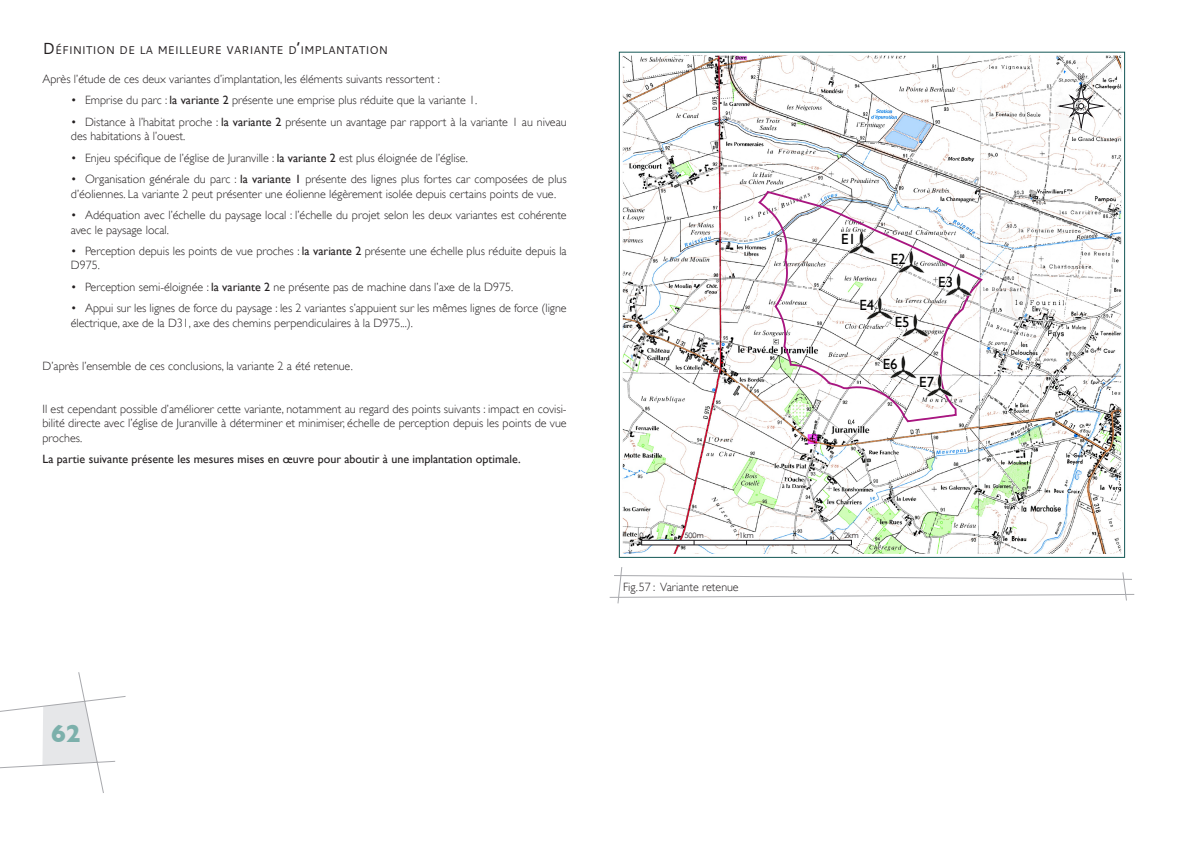
<style>
.page{position:relative;width:1191px;height:842px;background:#fff}
.page>*{position:absolute;margin:0;border:0;box-sizing:border-box;transform-origin:0 0}
.t1{font:700 25px "Gill Sans";color:#7cb0ab}
.t2{font:14.8px "Gill Sans";color:#000}
.t3{font:300 12px/14.4px "Gill Sans";color:#231f20}
.t4{font:12px "Gill Sans";color:#231f20}
.Titre_paragraphe{font:11.2px "Cantarell";color:#231f20}
.t5{font:7.4px "Century Gothic";color:#1a171b}
.s1{font-size:16px}
.s2{font-weight:400}
</style>
<div class="page">
<svg style="left:0;top:672px;width:126px;height:121px"></svg>
<svg style="left:619px;top:52px;width:506px;height:506px"></svg>
<svg style="left:609px;top:567px;width:526px;height:37px"></svg>
<p class="Titre_paragraphe" style="left:43px;top:43px;width:347px"><span class="s1">D</span> ÉFINITION DE LA M EILLEURE VARIANTE D<span class="s1">’</span>IM PLANTATION</p>
<p class="t3" style="left:43px;top:72px;width:399px">Après l’étude de ces deux variantes d’implantation, les éléments suivants ressortent :</p>
<p class="t3" style="left:71px;top:93px;width:408px">• Emprise du parc : <span class="s2">la variante 2</span> présente une emprise plus réduite que la variante 1.</p>
<p class="t3" style="left:71px;top:115px;width:497px">• Distance à l’habitat proche : <span class="s2">la variante 2</span> présente un avantage par rapport à la variante 1 au niveau des habitations à l’ouest.</p>
<p class="t3" style="left:71px;top:151px;width:399px">• Enjeu spécifique de l’église de Juranville : <span class="s2">la variante 2</span> est plus éloignée de l’église.</p>
<p class="t3" style="left:71px;top:172px;width:497px">• Organisation générale du parc : <span class="s2">la variante 1</span> présente des lignes plus fortes car composées de plus d’éoliennes. La variante 2 peut présenter une éolienne légèrement isolée depuis certains points de vue.</p>
<p class="t3" style="left:71px;top:208px;width:497px">• Adéquation avec l’échelle du paysage local : l’échelle du projet selon les deux variantes est cohérente avec le paysage local.</p>
<p class="t3" style="left:71px;top:244px;width:497px">• Perception depuis les points de vue proches : <span class="s2">la variante 2</span> présente une échelle plus réduite depuis la<br>D975.</p>
<p class="t3" style="left:71px;top:280px;width:444px">• Perception semi-éloignée : <span class="s2">la variante 2</span> ne présente pas de machine dans l’axe de la D975.</p>
<p class="t3" style="left:71px;top:301px;width:497px">• Appui sur les lignes de force du paysage : les 2 variantes s’appuient sur les mêmes lignes de force (ligne électrique, axe de la D31, axe des chemins perpendiculaires à la D975...).</p>
<p class="t3" style="left:43px;top:359px;width:312px">D’après l’ensemble de ces conclusions, la variante 2 a été retenue.</p>
<p class="t3" style="left:43px;top:402px;width:526px;text-align:justify">Il est cependant possible d’améliorer cette variante, notamment au regard des points suivants : impact en covisi&shy;bilité directe avec l’église de Juranville à déterminer et minimiser, échelle de perception depuis les points de vue proches.</p>
<p class="t4" style="left:43px;top:452px;width:479px">La partie suivante présente les mesures mises en œuvre pour aboutir à une implantation optimale.</p>
<h1 class="t1" style="left:51px;top:719px;width:31px">62</h1>
<p class="t2" style="left:841px;top:231px;width:16px">E1</p>
<p class="t2" style="left:891px;top:250px;width:16px">E2</p>
<p class="t2" style="left:859px;top:296px;width:16px">E4</p>
<p class="t2" style="left:895px;top:313px;width:16px">E5</p>
<p class="t2" style="left:883px;top:355px;width:16px">E6</p>
<p class="t2" style="left:938px;top:273px;width:16px">E3</p>
<p class="t2" style="left:919px;top:374px;width:16px">E7</p>
<p class="t5" style="left:639px;top:530px;width:6px">0</p>
<p class="t5" style="left:684px;top:530px;width:21px">500m</p>
<p class="t5" style="left:739px;top:530px;width:16px">1km</p>
<p class="t5" style="left:844px;top:530px;width:16px">2km</p>
<p class="t3" style="left:623px;top:579px;width:117px">Fig.57 : Variante retenue</p>
</div>
